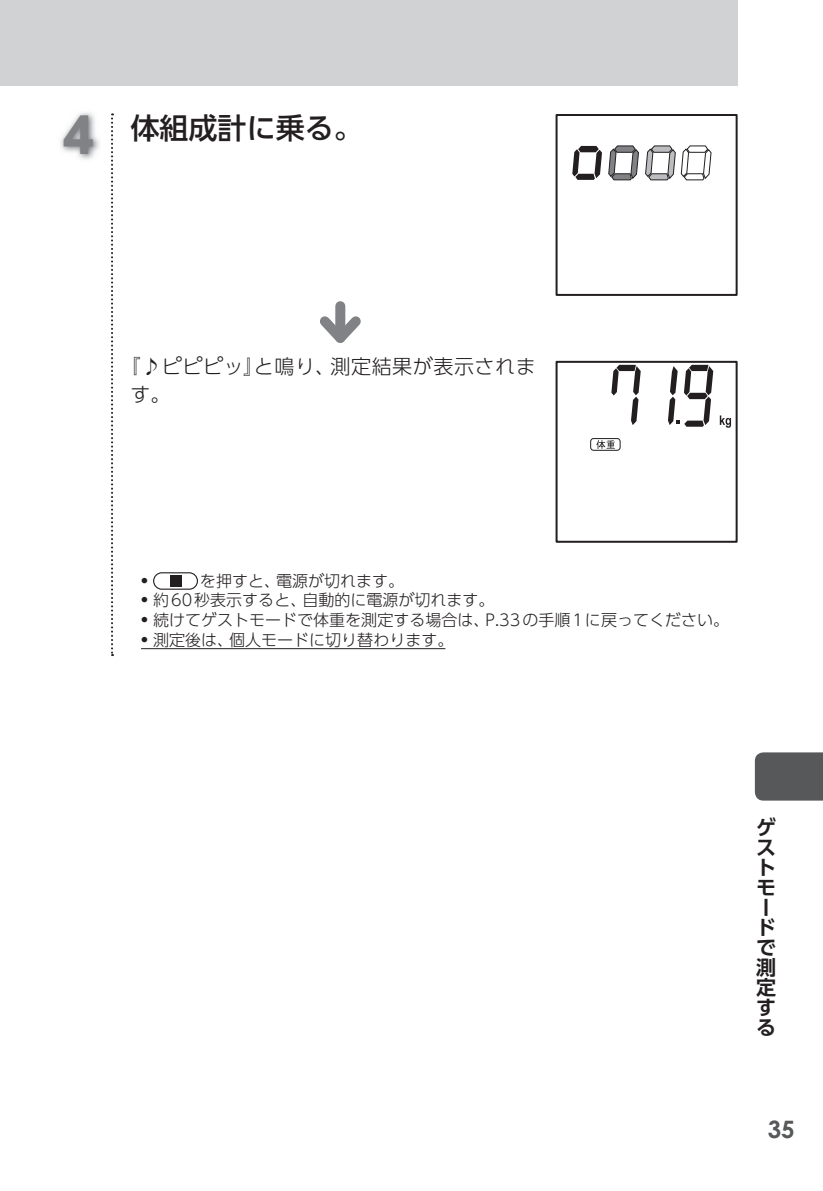
<style>
.page{position:relative;width:823px;height:1191px;background:#fff}
.page>*{position:absolute;margin:0;border:0;box-sizing:border-box;transform-origin:0 0}
.t1{font:500 29px "UD Shin Go Pro";color:#231f20}
.t2{font:700 24px "Century Gothic";color:#57585a}
.t3{font:300 20px/28px "UD Shin Go Pro";letter-spacing:.025em;color:#231f20}
.t4{font:700 20px/20px "UD Shin Go Pro De";color:#231f20}
.t5{font:300 16px "UD Shin Go Pro";color:#231f20}
.t6{font:700 16px "UD Shin Go Pro";color:#231f20}
.s1{font-weight:700;font-size:48px;color:#808285}
.s2{font-weight:700}
</style>
<div class="page">
<div style="left:0;top:0;width:737px;height:85px;background:#d1d2d4"></div>
<div style="left:754px;top:752px;width:68px;height:48px;background:#57585a"></div>
<img style="left:60px;top:112px;width:40px;height:48px">
<svg style="left:111px;top:113px;width:2px;height:543px"></svg>
<svg style="left:572px;top:146px;width:29px;height:34px"></svg>
<svg style="left:608px;top:145px;width:30px;height:35px"></svg>
<svg style="left:645px;top:145px;width:66px;height:35px"></svg>
<div style="left:555px;top:114px;width:182px;height:182px;border:2px solid #231f20"></div>
<svg style="left:611px;top:365px;width:29px;height:60px"></svg>
<svg style="left:668px;top:365px;width:44px;height:62px"></svg>
<div style="left:555px;top:361px;width:182px;height:182px;border:2px solid #231f20"></div>
<svg style="left:590px;top:438px;width:30px;height:13px"></svg>
<svg style="left:719px;top:415px;width:11px;height:13px"></svg>
<div style="left:335px;top:306px;width:10px;height:32px;background:#808285"></div>
<svg style="left:320px;top:307px;width:41px;height:36px"></svg>
<hr style="left:141px;top:648px;width:304px;height:1px;background:#231f20">
<div style="left:170px;top:575px;width:11px;height:11px;background:#231f20"></div>
<div style="left:153px;top:572px;width:45px;height:18px;border:1px solid #231f20;border-radius:8px"></div>
<h1 class="t1" style="left:62px;top:104px;width:302px"><span class="s1">4</span> 体組成計に乗る。</h1>
<p class="t3" style="left:130px;top:352px;width:406px;text-indent:-10px">『♪ピピピッ』と鳴り、測定結果が表示されます。</p>
<p class="t6" style="left:141px;top:567px;width:8px">•</p>
<p class="t5" style="left:200px;top:567px;width:205px">を押すと、電源が切れます。</p>
<p class="t5" style="left:141px;top:587px;width:355px"><span class="s2">•</span> 約60秒表示すると、自動的に電源が切れます。</p>
<p class="t5" style="left:141px;top:607px;width:589px"><span class="s2">•</span> 続けてゲストモードで体重を測定する場合は、P.33の手順1に戻ってください。</p>
<p class="t5" style="left:141px;top:627px;width:313px"><span class="s2">•</span> 測定後は、個人モードに切り替わります。</p>
<p class="t4" style="left:755px;top:817px;width:21px">ゲストモードで測定する</p>
<h2 class="t2" style="left:767px;top:1111px;width:28px">35</h2>
</div>
